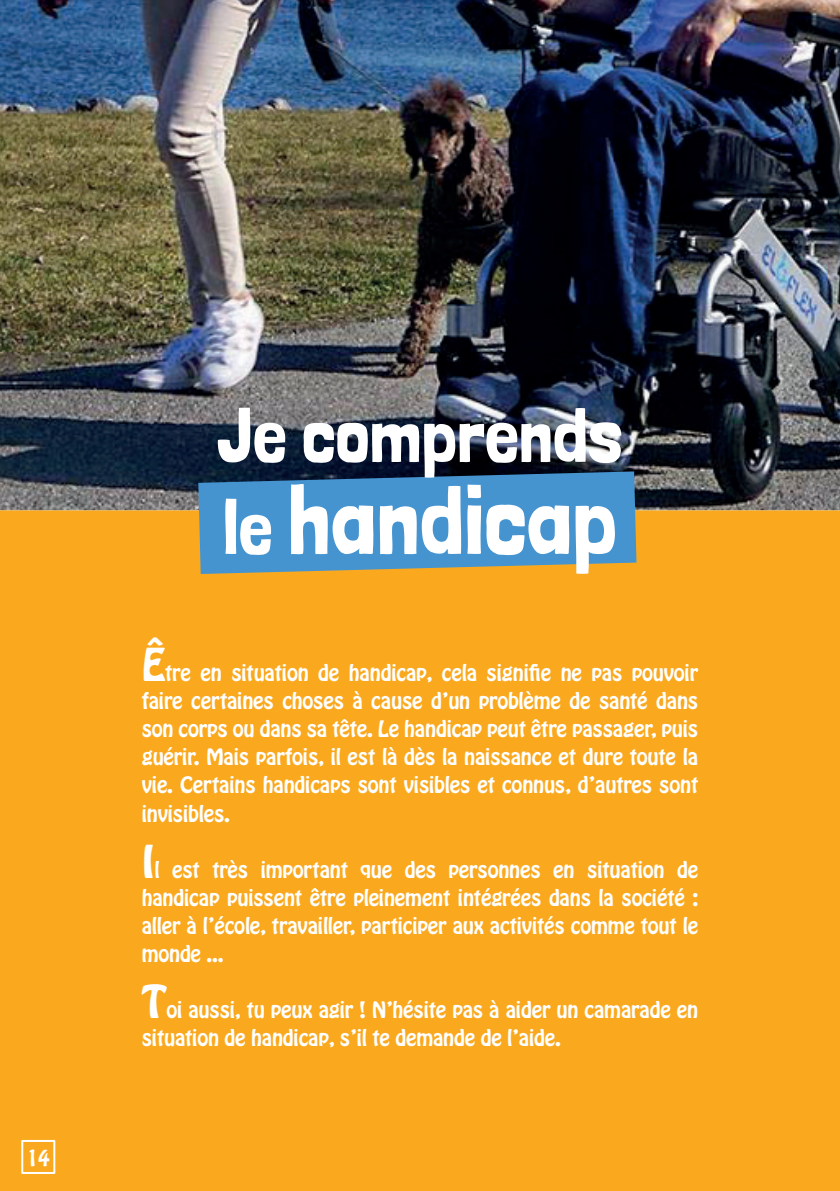
<style>
.page{position:relative;width:840px;height:1191px;background:#fff}
.page>*{position:absolute;margin:0;border:0;box-sizing:border-box;transform-origin:0 0}
.t1{font:96px "Londrina Solid";color:#fff}
.t2{font:76px "Londrina Solid";color:#fff}
.t3{font:20px/28px "Hobo Std";letter-spacing:-.01em;color:#fff;text-align:justify}
.s1{font-size:76px}
.s2{font-size:40px}
</style>
<div class="page">
<div style="left:0;top:0;width:839px;height:1191px;background:#faa91e"></div>
<img style="left:0;top:0;width:839px;height:511px">
<svg style="left:197px;top:470px;width:440px;height:104px;background:#4d8bb7"></svg>
<div style="left:21px;top:1140px;width:34px;height:34px;border:2px solid #fff"></div>
<p class="t3" style="left:27px;top:1143px;width:25px">14</p>
<h2 class="t2" style="left:217px;top:390px;width:406px">Je comprends</h2>
<h1 class="t1" style="left:223px;top:464px;width:395px"><span class="s1">le</span> handicap</h1>
<p class="t3" style="left:142px;top:659px;width:557px"><span class="s2">Ê</span>tre en situation de handicap, cela signifie ne pas pouvoir faire certaines choses à cause d’un problème de santé dans son corps ou dans sa tête. Le handicap peut être passager, puis guérir. Mais parfois, il est là dès la naissance et dure toute la vie. Certains handicaps sont visibles et connus, d’autres sont invisibles.</p>
<p class="t3" style="left:142px;top:855px;width:557px"><span class="s2">I</span>l est très important que des personnes en situation de handicap puissent être pleinement intégrées dans la société : aller à l’école, travailler, participer aux activités comme tout le monde ...</p>
<p class="t3" style="left:142px;top:995px;width:557px"><span class="s2">T</span>oi aussi, tu peux agir ! N’hésite pas à aider un camarade en situation de handicap, s’il te demande de l’aide.</p>
</div>
